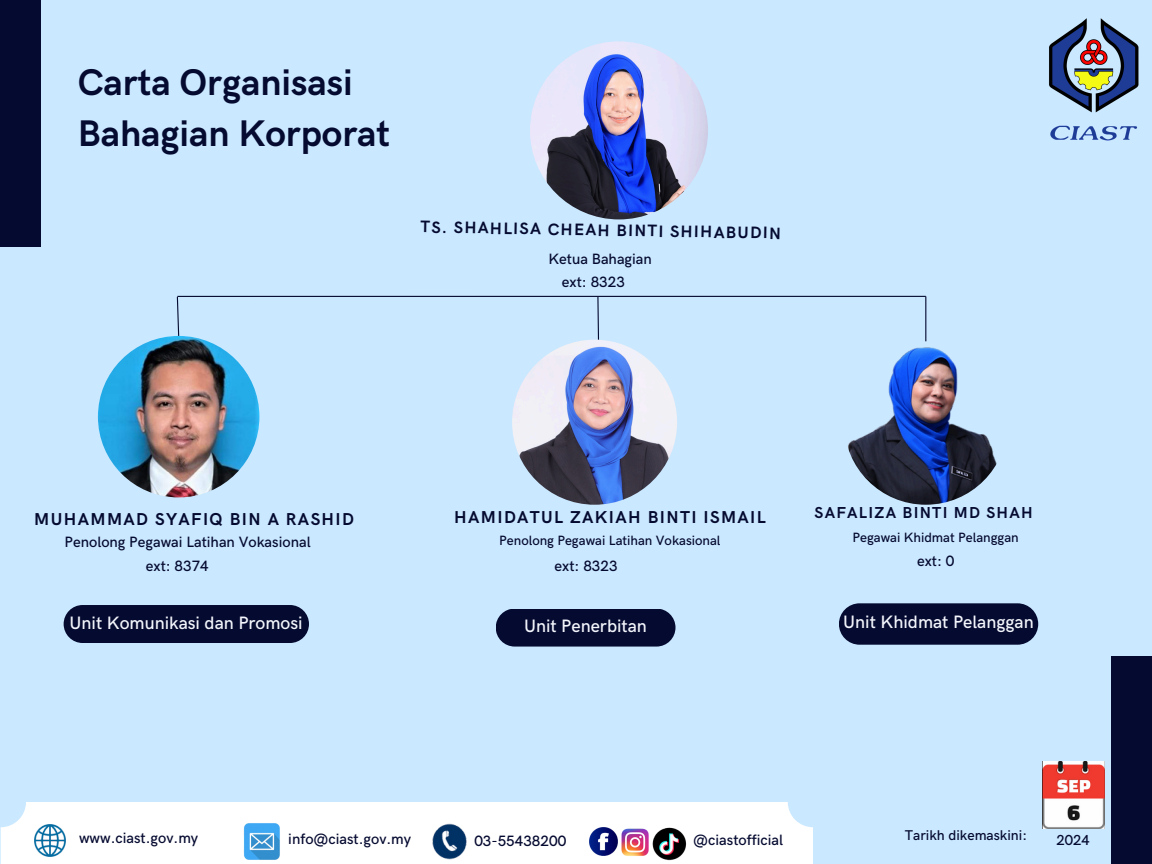
<style>
.page{position:relative;width:1152px;height:864px;background:#cae8ff}
.page>*{position:absolute;margin:0;border:0;box-sizing:border-box;transform-origin:0 0}
.t1{font:700 37.2px/51.8px "HK Grotesk";color:#050a30}
.t2{font:500 18px "HK Grotesk";color:#f4f6fc}
.t3{font:700 17.25px "HK Grotesk";letter-spacing:.08em;color:#050a30}
.t4{font:700 16.65px "HK Grotesk";color:#050a30}
.t5{font:700 15.9px "HK Grotesk";letter-spacing:.08em;color:#050a30}
.t6{font:500 15px "HK Grotesk";color:#050a30}
.t7{font:500 14.55px "HK Grotesk";color:#050a30}
.t8{font:500 14.25px "HK Grotesk";color:#050a30}
.t9{font:500 13.5px "HK Grotesk";color:#050a30}
</style>
<div class="page">
<img style="left:530px;top:41px;width:178px;height:178px;border-radius:50%">
<img style="left:98px;top:336px;width:161px;height:161px;border-radius:50%">
<img style="left:512px;top:340px;width:165px;height:165px;border-radius:50%">
<img style="left:844px;top:341px;width:164px;height:164px;border-radius:50%">
<div style="left:64px;top:605px;width:245px;height:38px;background:#050a30;border-radius:19px"></div>
<div style="left:839px;top:603px;width:199px;height:42px;background:#050a30;border-radius:21px"></div>
<hr style="left:177px;top:296px;width:749px;height:1px;background:#050a30">
<svg style="left:176px;top:296px;width:4px;height:41px"></svg>
<svg style="left:597px;top:297px;width:3px;height:44px"></svg>
<hr style="left:925px;top:296px;width:1px;height:45px;background:#050a30">
<div style="left:496px;top:609px;width:179px;height:38px;background:#050a30;border-radius:19px"></div>
<div style="left:0;top:0;width:41px;height:246px;background:#050a30"></div>
<div style="left:1112px;top:656px;width:40px;height:208px;background:#050a30"></div>
<img style="left:1049px;top:18px;width:90px;height:123px">
<img style="left:1043px;top:762px;width:62px;height:66px">
<div style="left:1px;top:802px;width:812px;height:62px;background:#fff"></div>
<img style="left:424px;top:822px;width:51px;height:39px">
<img style="left:34px;top:825px;width:32px;height:31px">
<img style="left:243px;top:822px;width:39px;height:39px">
<img style="left:588px;top:826px;width:31px;height:30px">
<img style="left:619px;top:826px;width:32px;height:33px">
<img style="left:651px;top:826px;width:36px;height:35px">
<h5 class="t1" style="left:78px;top:57px;width:314px">Carta Organisasi<br>Bahagian Korporat</h5>
<p class="t4" style="left:421px;top:217px;width:362px;rotate:1deg">TS. SHAHLISA CHEAH BINTI SHIHABUDIN</p>
<p class="t6" style="left:548px;top:250px;width:105px">Ketua Bahagian</p>
<p class="t6" style="left:562px;top:273px;width:64px">ext: 8323</p>
<h3 class="t3" style="left:34px;top:510px;width:321px">MUHAMMAD SYAFIQ BIN A RASHID</h3>
<h3 class="t6" style="left:65px;top:534px;width:248px">Penolong Pegawai Latihan Vokasional</h3>
<h3 class="t3" style="left:454px;top:507px;width:313px">HAMIDATUL ZAKIAH BINTI ISMAIL</h3>
<p class="t9" style="left:499px;top:533px;width:223px">Penolong Pegawai Latihan Vokasional</p>
<h5 class="t5" style="left:815px;top:503px;width:220px">SAFALIZA BINTI MD SHAH</h5>
<p class="t9" style="left:853px;top:530px;width:168px">Pegawai Khidmat Pelanggan</p>
<h5 class="t6" style="left:146px;top:558px;width:64px">ext: 8374</h5>
<p class="t6" style="left:555px;top:558px;width:64px">ext: 8323</p>
<h5 class="t6" style="left:917px;top:553px;width:39px">ext: 0</h5>
<h5 class="t2" style="left:70px;top:612px;width:235px">Unit Komunikasi dan Promosi</h5>
<p class="t2" style="left:524px;top:616px;width:124px">Unit Penerbitan</p>
<p class="t2" style="left:843px;top:612px;width:192px">Unit Khidmat Pelanggan</p>
<p class="t8" style="left:905px;top:827px;width:124px">Tarikh dikemaskini:</p>
<h5 class="t6" style="left:79px;top:830px;width:121px">www.ciast.gov.my</h5>
<p class="t6" style="left:288px;top:830px;width:124px">info@ciast.gov.my</p>
<p class="t6" style="left:474px;top:832px;width:93px">03-55438200</p>
<h5 class="t7" style="left:1057px;top:832px;width:35px">2024</h5>
<p class="t6" style="left:693px;top:832px;width:91px">@ciastofficial</p>
</div>
